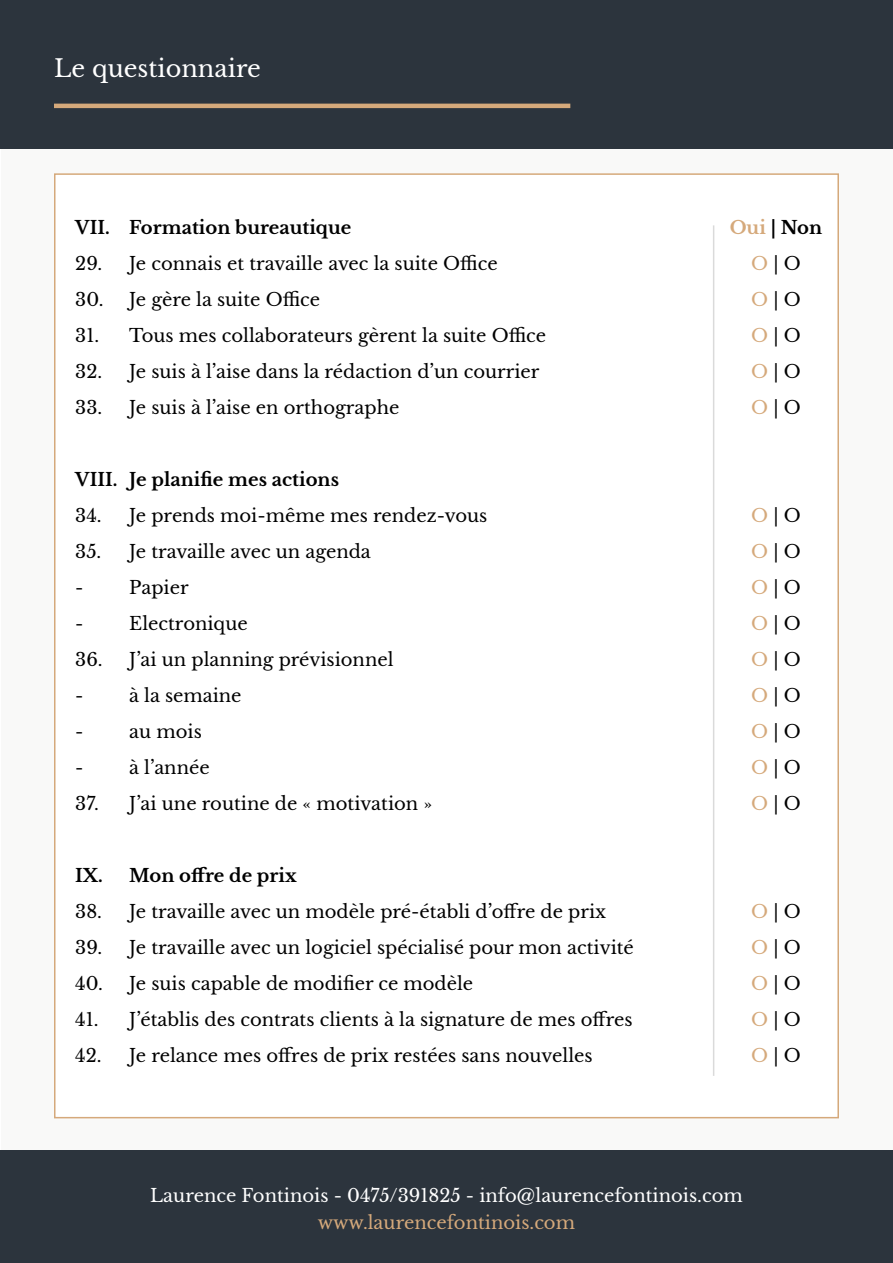
<style>
.page{position:relative;width:893px;height:1263px;background:#fff}
.page>*{position:absolute;margin:0;border:0;box-sizing:border-box;transform-origin:0 0}
.t1{font:24px "Libre Baskerville";color:#fff}
.t2{font:18px/36px "Libre Baskerville";color:#000}
.t3{font:700 18px "Libre Baskerville";color:#000}
.t4{font:18px "Libre Baskerville";color:#fff}
.t5{font:18px "Libre Baskerville";color:#d5a97b}
.s1{font-weight:700;color:#d5a97b}
.s2{font-weight:700}
.s3{color:#d5a97b}
</style>
<div class="page">
<div style="left:2px;top:0;width:891px;height:1263px;background:#f9f9f8"></div>
<div style="left:0;top:1150px;width:893px;height:113px;background:#2c343d"></div>
<div style="left:54px;top:173px;width:785px;height:945px;background:#fff;border:2px solid #d5a97b"></div>
<div style="left:0;top:0;width:893px;height:149px;background:#2c343d"></div>
<hr style="left:54px;top:104px;width:516px;height:4px;background:#d5a97b">
<hr style="left:713px;top:225px;width:1px;height:851px;background:#dadada">
<h1 class="t1" style="left:54px;top:54px;width:208px">Le questionnaire</h1>
<p class="t3" style="left:75px;top:217px;width:278px">VII. Formation bureautique</p>
<p class="t2" style="left:75px;top:246px;width:424px">29. Je connais et travaille avec la suite Office</p>
<p class="t2" style="left:75px;top:282px;width:246px">30. Je gère la suite Office</p>
<p class="t2" style="left:75px;top:318px;width:472px">31. Tous mes collaborateurs gèrent la suite Office</p>
<p class="t2" style="left:75px;top:354px;width:466px">32. Je suis à l’aise dans la rédaction d’un courrier</p>
<p class="t2" style="left:75px;top:390px;width:326px">33. Je suis à l’aise en orthographe</p>
<p class="t3" style="left:75px;top:469px;width:265px">VIII. Je planifie mes actions</p>
<p class="t2" style="left:75px;top:498px;width:414px">34. Je prends moi-même mes rendez-vous</p>
<p class="t2" style="left:75px;top:534px;width:297px">35. Je travaille avec un agenda -</p>
<p class="t2" style="left:129px;top:570px;width:61px">Papier</p>
<p class="t2" style="left:75px;top:606px;width:10px">-</p>
<p class="t2" style="left:129px;top:606px;width:120px">Electronique</p>
<p class="t2" style="left:75px;top:642px;width:320px">36. J’ai un planning prévisionnel -</p>
<p class="t2" style="left:129px;top:678px;width:114px">à la semaine</p>
<p class="t2" style="left:75px;top:714px;width:10px">-</p>
<p class="t2" style="left:129px;top:714px;width:74px">au mois</p>
<p class="t2" style="left:75px;top:750px;width:10px">-</p>
<p class="t2" style="left:129px;top:750px;width:82px">à l’année</p>
<p class="t2" style="left:75px;top:786px;width:359px">37. J’ai une routine de « motivation »</p>
<p class="t3" style="left:75px;top:865px;width:223px">IX. Mon offre de prix</p>
<p class="t2" style="left:75px;top:894px;width:532px">38. Je travaille avec un modèle pré-établi d’offre de prix</p>
<p class="t2" style="left:75px;top:930px;width:560px">39. Je travaille avec un logiciel spécialisé pour mon activité</p>
<p class="t2" style="left:75px;top:966px;width:399px">40. Je suis capable de modifier ce modèle</p>
<p class="t2" style="left:75px;top:1002px;width:559px">41. J’établis des contrats clients à la signature de mes offres</p>
<p class="t2" style="left:75px;top:1038px;width:519px">42. Je relance mes offres de prix restées sans nouvelles</p>
<p class="t2" style="left:730px;top:210px;width:94px;text-align:center"><span class="s1">Oui</span> <span class="s2">| Non<br></span><span class="s3">O</span> | O<br><span class="s3">O</span> | O<br><span class="s3">O</span> | O<br><span class="s3">O</span> | O<br><span class="s3">O</span> | O</p>
<p class="t2" style="left:751px;top:498px;width:51px;text-align:justify"><span class="s3">O</span> | O <span class="s3">O</span> | O <span class="s3">O</span> | O <span class="s3">O</span> | O <span class="s3">O</span> | O <span class="s3">O</span> | O <span class="s3">O</span> | O <span class="s3">O</span> | O <span class="s3">O</span> | O</p>
<p class="t2" style="left:751px;top:894px;width:51px;text-align:justify"><span class="s3">O</span> | O <span class="s3">O</span> | O <span class="s3">O</span> | O <span class="s3">O</span> | O <span class="s3">O</span> | O</p>
<p class="t4" style="left:150px;top:1184px;width:594px">Laurence Fontinois - 0475/391825 - info@laurencefontinois.com</p>
<p class="t5" style="left:318px;top:1211px;width:259px">www.laurencefontinois.com</p>
</div>
